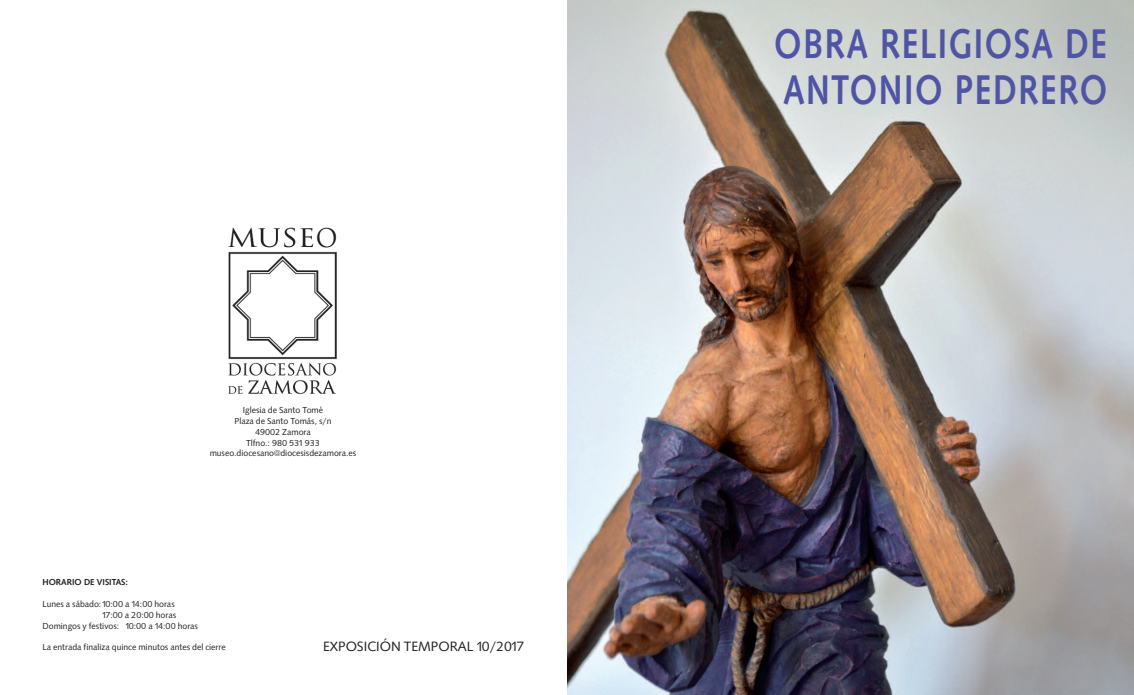
<style>
.page{position:relative;width:1134px;height:695px;background:#fff}
.page>*{position:absolute;margin:0;border:0;box-sizing:border-box;transform-origin:0 0}
.t1{font:700 43px/46.6px "Syntax";letter-spacing:.05em;color:#4f55a4;scale:.8 1}
.t2{font:14px "Syntax";color:#231f20}
.t3{font:9px/10.8px "Syntax";color:#231f20;text-align:center}
.t4{font:700 9px "Syntax";color:#231f20}
</style>
<div class="page">
<img style="left:567px;top:0;width:567px;height:694px">
<img style="left:228px;top:227px;width:109px;height:168px">
<p class="t3" style="left:210px;top:405px;width:148px">Iglesia de Santo Tomé<br>Plaza de Santo Tomás, s/n<br>49002 Zamora<br>Tlfno.: 980 531 933 museo.diocesano@diocesisdezamora.es</p>
<p class="t4" style="left:43px;top:578px;width:87px">HORARIO DE VISITAS:</p>
<p class="t3" style="left:43px;top:599px;width:134px">Lunes a sábado:10:00 a 14:00 horas</p>
<p class="t3" style="left:102px;top:610px;width:76px">17:00 a 20:00 horas</p>
<p class="t3" style="left:43px;top:620px;width:157px">Domingos y festivos: 10:00 a 14:00 horas</p>
<p class="t3" style="left:43px;top:642px;width:185px">La entrada finaliza quince minutos antes del cierre</p>
<h2 class="t2" style="left:323px;top:641px;width:203px">EXPOSICIÓN TEMPORAL 10/2017</h2>
<h1 class="t1" style="left:774px;top:24px;width:418px">OBRA RELIGIOSA DE<br>ANTONIO PEDRERO</h1>
</div>
